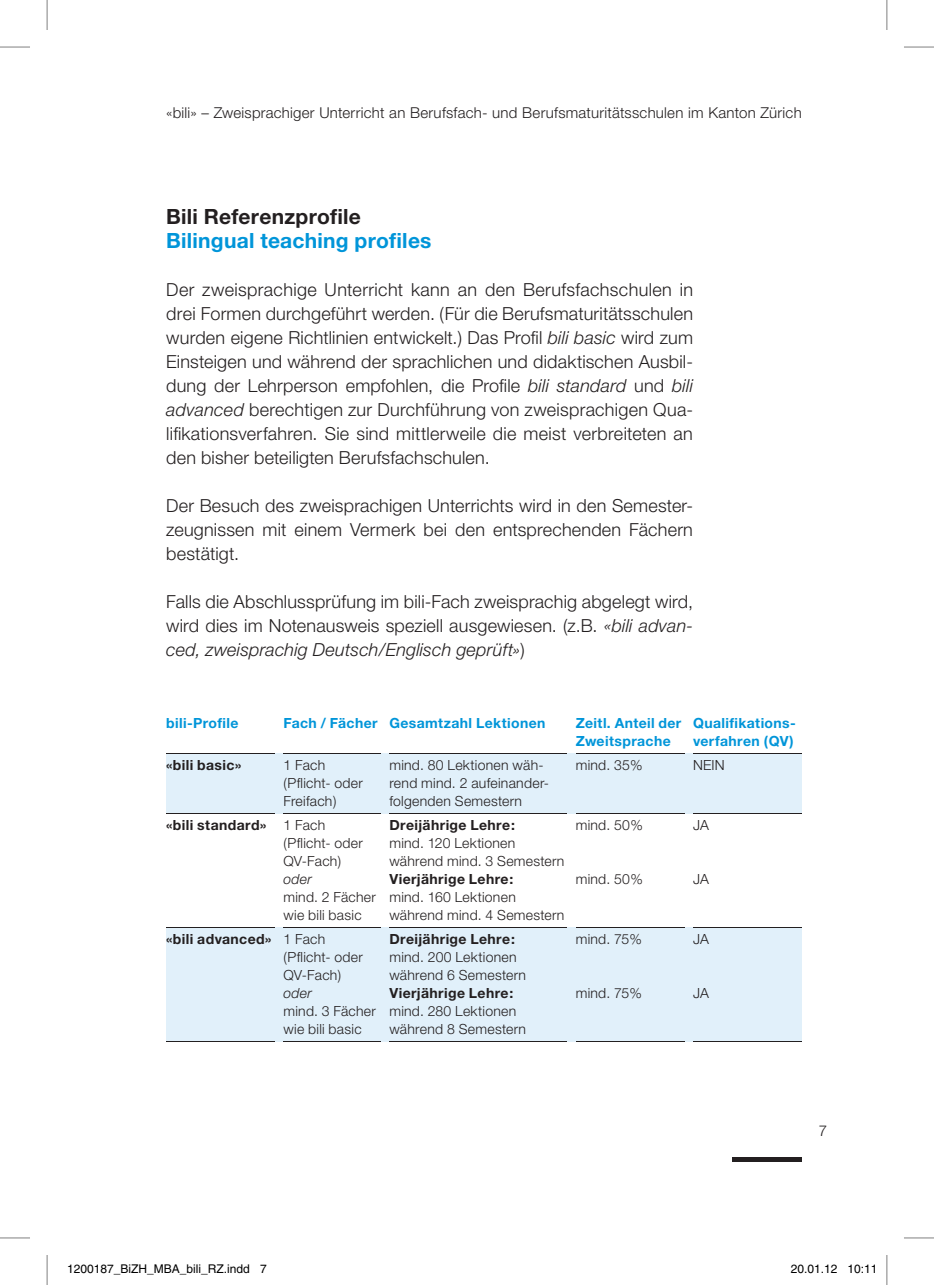
<style>
.page{position:relative;width:934px;height:1285px;background:#fff}
.page>*{position:absolute;margin:0;border:0;box-sizing:border-box;transform-origin:0 0}
.t1{font:700 21px "Helvetica Neue";letter-spacing:.01em;color:#0095d9}
.t2{font:700 21px "Helvetica Neue";letter-spacing:.01em;color:#231f20}
.t3{font:300 18px/24px "Helvetica Neue";letter-spacing:.01em;color:#231f20;text-align:justify}
.t4{font:300 15px "Helvetica Neue";letter-spacing:.015em;color:#231f20}
.t5{font:300 14px/18px "Helvetica Neue";letter-spacing:.02em;color:#231f20}
.t6{font:700 14px "Helvetica Neue";letter-spacing:.025em;color:#231f20}
.t7{font:700 14px/18px "Helvetica Neue";letter-spacing:.025em;color:#0095d9}
.t8{font:italic 300 14px "Helvetica Neue";letter-spacing:.02em;color:#231f20}
.t9{font:12px "Helvetica";color:#000}
.s1{font-style:italic}
</style>
<div class="page">
<div style="left:732px;top:1157px;width:69px;height:5px;background:#231f20"></div>
<div style="left:166px;top:753px;width:635px;height:60px;background:#e1f0fa"></div>
<div style="left:166px;top:927px;width:635px;height:114px;background:#e1f0fa"></div>
<hr style="left:389px;top:753px;width:178px;height:1px;background:#231f20">
<hr style="left:389px;top:813px;width:178px;height:1px;background:#231f20">
<hr style="left:389px;top:927px;width:178px;height:1px;background:#231f20">
<hr style="left:389px;top:1041px;width:178px;height:1px;background:#231f20">
<hr style="left:166px;top:753px;width:109px;height:1px;background:#231f20">
<hr style="left:166px;top:813px;width:109px;height:1px;background:#231f20">
<hr style="left:166px;top:927px;width:109px;height:1px;background:#231f20">
<hr style="left:166px;top:1041px;width:109px;height:1px;background:#231f20">
<hr style="left:283px;top:753px;width:98px;height:1px;background:#231f20">
<hr style="left:283px;top:813px;width:98px;height:1px;background:#231f20">
<hr style="left:283px;top:927px;width:98px;height:1px;background:#231f20">
<hr style="left:283px;top:1041px;width:98px;height:1px;background:#231f20">
<hr style="left:575px;top:753px;width:109px;height:1px;background:#231f20">
<hr style="left:575px;top:813px;width:109px;height:1px;background:#231f20">
<hr style="left:575px;top:927px;width:109px;height:1px;background:#231f20">
<hr style="left:575px;top:1041px;width:109px;height:1px;background:#231f20">
<hr style="left:692px;top:753px;width:109px;height:1px;background:#231f20">
<hr style="left:692px;top:813px;width:109px;height:1px;background:#231f20">
<hr style="left:692px;top:927px;width:109px;height:1px;background:#231f20">
<hr style="left:692px;top:1041px;width:109px;height:1px;background:#231f20">
<hr style="left:886px;top:0;width:1px;height:30px;background:#000">
<hr style="left:47px;top:0;width:1px;height:30px;background:#000">
<hr style="left:903px;top:47px;width:30px;height:1px;background:#000">
<hr style="left:0;top:47px;width:30px;height:1px;background:#000">
<hr style="left:903px;top:1237px;width:30px;height:1px;background:#000">
<hr style="left:0;top:1237px;width:30px;height:1px;background:#000">
<hr style="left:886px;top:1255px;width:1px;height:30px;background:#000">
<hr style="left:47px;top:1255px;width:1px;height:30px;background:#000">
<p class="t4" style="left:166px;top:104px;width:636px">«bili» – Zweisprachiger Unterricht an Berufsfach- und Berufsmaturitätsschulen im Kanton Zürich</p>
<p class="t2" style="left:166px;top:203px;width:196px">Bili Referenzprofile</p>
<p class="t1" style="left:166px;top:227px;width:267px">Bilingual teaching profiles</p>
<p class="t3" style="left:166px;top:277px;width:528px">Der zweisprachige Unterricht kann an den Berufsfachschulen in drei Formen durchgeführt werden. (Für die Berufsmaturitätsschulen wurden eigene Richtlinien entwickelt.) Das Profil <span class="s1">bili basic</span> wird zum Einsteigen und während der sprachlichen und didaktischen Ausbil&shy;dung der Lehrperson empfohlen, die Profile <span class="s1">bili standard</span> und <span class="s1">bili advanced</span> berechtigen zur Durchführung von zweisprachigen Qua&shy;lifikationsverfahren. Sie sind mittlerweile die meist verbreiteten an den bisher beteiligten Berufsfachschulen.</p>
<p class="t3" style="left:166px;top:493px;width:528px">Der Besuch des zweisprachigen Unterrichts wird in den Semester&shy;zeugnissen mit einem Vermerk bei den entsprechenden Fächern bestätigt.</p>
<p class="t3" style="left:166px;top:589px;width:528px">Falls die Abschlussprüfung im bili-Fach zweisprachig abgelegt wird, wird dies im Notenausweis speziell ausgewiesen. (z.B. <span class="s1">«bili advan&shy;ced, zweisprachig Deutsch/Englisch geprüft»</span>)</p>
<p class="t7" style="left:166px;top:713px;width:74px">bili-Profile</p>
<p class="t6" style="left:166px;top:756px;width:77px">«bili basic»</p>
<p class="t6" style="left:166px;top:816px;width:102px">«bili standard»</p>
<p class="t6" style="left:166px;top:930px;width:107px">«bili advanced»</p>
<p class="t7" style="left:283px;top:713px;width:96px">Fach / Fächer</p>
<p class="t5" style="left:283px;top:755px;width:81px">1 Fach (Pflicht- oder<br>Freifach)</p>
<p class="t5" style="left:283px;top:815px;width:81px">1 Fach (Pflicht- oder<br>QV-Fach)</p>
<p class="t8" style="left:283px;top:870px;width:30px">oder</p>
<p class="t5" style="left:283px;top:887px;width:94px">mind. 2 Fächer wie bili basic</p>
<p class="t5" style="left:283px;top:929px;width:81px">1 Fach (Pflicht- oder<br>QV-Fach)</p>
<p class="t8" style="left:283px;top:984px;width:30px">oder</p>
<p class="t5" style="left:283px;top:1001px;width:94px">mind. 3 Fächer wie bili basic</p>
<p class="t7" style="left:389px;top:713px;width:158px">Gesamtzahl Lektionen</p>
<p class="t5" style="left:389px;top:755px;width:161px">mind. 80 Lektionen wäh&shy;rend mind. 2 aufeinander&shy;folgenden Semestern</p>
<p class="t6" style="left:389px;top:816px;width:127px">Dreijährige Lehre:</p>
<p class="t5" style="left:389px;top:833px;width:176px">mind. 120 Lektionen während mind. 3 Semestern</p>
<p class="t6" style="left:389px;top:870px;width:125px">Vierjährige Lehre:</p>
<p class="t5" style="left:389px;top:887px;width:176px">mind. 160 Lektionen während mind. 4 Semestern</p>
<p class="t6" style="left:389px;top:930px;width:127px">Dreijährige Lehre:</p>
<p class="t5" style="left:389px;top:947px;width:138px">mind. 200 Lektionen während 6 Semestern</p>
<p class="t6" style="left:389px;top:984px;width:125px">Vierjährige Lehre:</p>
<p class="t5" style="left:389px;top:1001px;width:138px">mind. 280 Lektionen während 8 Semestern</p>
<p class="t7" style="left:575px;top:713px;width:107px">Zeitl. Anteil der<br>Zweitsprache</p>
<p class="t5" style="left:575px;top:755px;width:68px">mind. 35%</p>
<p class="t7" style="left:692px;top:713px;width:104px">Qualifikations&shy;verfahren (QV)</p>
<p class="t5" style="left:692px;top:755px;width:33px">NEIN</p>
<p class="t5" style="left:575px;top:815px;width:69px">mind. 50%</p>
<p class="t5" style="left:692px;top:815px;width:17px">JA</p>
<p class="t5" style="left:575px;top:869px;width:69px">mind. 50%</p>
<p class="t5" style="left:692px;top:869px;width:17px">JA</p>
<p class="t5" style="left:575px;top:929px;width:68px">mind. 75%</p>
<p class="t5" style="left:692px;top:929px;width:17px">JA</p>
<p class="t5" style="left:575px;top:983px;width:68px">mind. 75%</p>
<p class="t5" style="left:692px;top:983px;width:17px">JA</p>
<p class="t4" style="left:818px;top:1121px;width:10px">7</p>
<p class="t9" style="left:67px;top:1261px;width:201px">1200187_BiZH_MBA_bili_RZ.indd 7</p>
<p class="t9" style="left:790px;top:1261px;width:88px">20.01.12 10:11</p>
</div>
